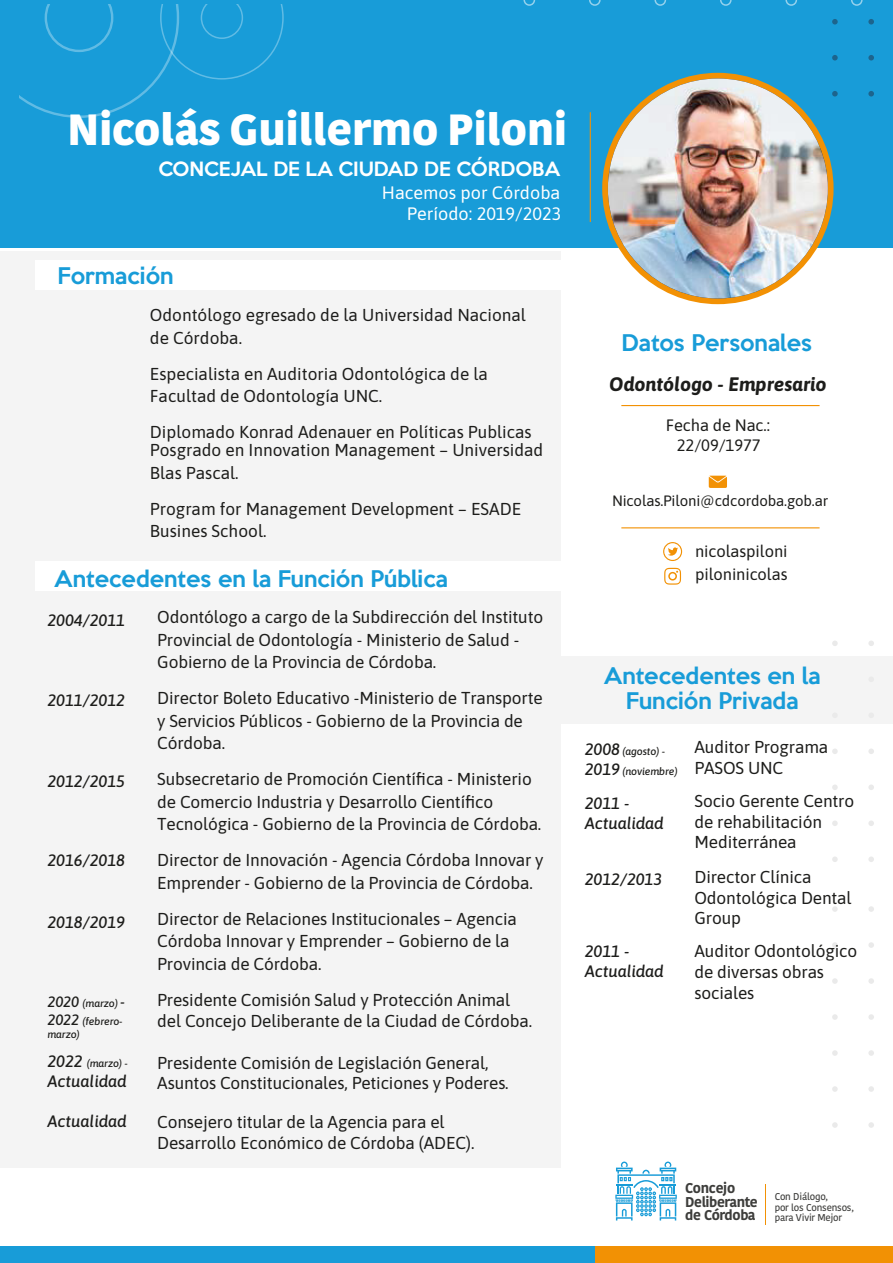
<style>
.page{position:relative;width:893px;height:1263px;background:#fff}
.page>*{position:absolute;margin:0;border:0;box-sizing:border-box;transform-origin:0 0}
.t1{font:900 43.5px "Kohinoor Latin";color:#fff}
.t2{font:500 21px/25.2px "Keep Calm";color:#189cd8;text-align:center}
.t3{font:italic 700 19.5px "Asap";color:#1d1d1b}
.t4{font:18px/21.6px "Asap";color:#fff;text-align:right}
.t5{font:500 18px "Keep Calm";color:#fff}
.t6{font:17.25px/22.5px "Asap";letter-spacing:-.01em;color:#1d1d1b}
.t7{font:italic 500 16.5px/19.8px "Asap";color:#1d1d1b}
.t8{font:16.5px/19.5px "Asap";letter-spacing:-.005em;color:#1d1d1b;text-align:center}
.t9{font:15px "Asap";letter-spacing:-.01em;color:#1d1d1b}
.t10{font:700 14.25px/13.5px "Kohinoor Latin";letter-spacing:-.02em;color:#3d3d3b}
.t11{font:italic 500 10.5px/19.8px "Asap";letter-spacing:-.01em;color:#1d1d1b}
.t12{font:600 9.9px/10.1px "Kohinoor Latin";letter-spacing:-.02em;color:#3d3d3b}
.s1{font-size:15px}
.s2{font-size:16.5px}
</style>
<div class="page">
<div style="left:0;top:251px;width:560px;height:916px;background:#f4f4f4"></div>
<div style="left:35px;top:260px;width:543px;height:30px;background:#fff"></div>
<div style="left:0;top:0;width:893px;height:247px;background:#189cd8"></div>
<div style="left:36px;top:561px;width:593px;height:29px;background:#fff"></div>
<div style="left:553px;top:657px;width:340px;height:67px;background:#f4f4f4"></div>
<div style="left:0;top:1246px;width:893px;height:17px;background:#189cd8"></div>
<div style="left:595px;top:1246px;width:298px;height:17px;background:#f29104"></div>
<svg style="left:832px;top:19px;width:6px;height:6px"></svg>
<svg style="left:868px;top:19px;width:6px;height:6px"></svg>
<svg style="left:832px;top:55px;width:6px;height:6px"></svg>
<svg style="left:868px;top:55px;width:6px;height:6px"></svg>
<svg style="left:832px;top:91px;width:6px;height:5px"></svg>
<svg style="left:868px;top:91px;width:6px;height:5px"></svg>
<svg style="left:832px;top:906px;width:6px;height:6px"></svg>
<svg style="left:868px;top:906px;width:6px;height:6px"></svg>
<svg style="left:832px;top:942px;width:6px;height:6px"></svg>
<svg style="left:868px;top:942px;width:6px;height:6px"></svg>
<svg style="left:832px;top:978px;width:6px;height:6px"></svg>
<svg style="left:868px;top:978px;width:6px;height:6px"></svg>
<svg style="left:832px;top:1014px;width:6px;height:6px"></svg>
<svg style="left:868px;top:1014px;width:6px;height:6px"></svg>
<svg style="left:832px;top:1050px;width:6px;height:6px"></svg>
<svg style="left:868px;top:1050px;width:6px;height:6px"></svg>
<svg style="left:832px;top:1086px;width:6px;height:6px"></svg>
<svg style="left:868px;top:1086px;width:6px;height:6px"></svg>
<svg style="left:832px;top:1122px;width:6px;height:6px"></svg>
<svg style="left:868px;top:1122px;width:6px;height:6px"></svg>
<svg style="left:832px;top:641px;width:6px;height:5px"></svg>
<svg style="left:868px;top:641px;width:6px;height:5px"></svg>
<svg style="left:832px;top:749px;width:6px;height:5px"></svg>
<svg style="left:868px;top:749px;width:6px;height:5px"></svg>
<svg style="left:832px;top:785px;width:6px;height:5px"></svg>
<svg style="left:868px;top:785px;width:6px;height:5px"></svg>
<svg style="left:832px;top:821px;width:6px;height:5px"></svg>
<svg style="left:868px;top:821px;width:6px;height:5px"></svg>
<svg style="left:832px;top:857px;width:6px;height:5px"></svg>
<svg style="left:868px;top:857px;width:6px;height:5px"></svg>
<svg style="left:20px;top:4px;width:264px;height:114px"></svg>
<hr style="left:765px;top:1185px;width:1px;height:40px;background:#f29104">
<svg style="left:615px;top:1161px;width:62px;height:59px"></svg>
<svg style="left:602px;top:73px;width:232px;height:231px;background:#e79211"></svg>
<hr style="left:590px;top:112px;width:1px;height:110px;background:#f29104">
<hr style="left:621px;top:405px;width:198px;height:1px;background:#f29104">
<hr style="left:621px;top:527px;width:198px;height:1px;background:#f29104">
<svg style="left:851px;top:0;width:12px;height:6px"></svg>
<svg style="left:785px;top:0;width:12px;height:6px"></svg>
<svg style="left:720px;top:0;width:12px;height:6px"></svg>
<svg style="left:654px;top:0;width:12px;height:6px"></svg>
<svg style="left:589px;top:0;width:12px;height:6px"></svg>
<svg style="left:523px;top:0;width:12px;height:6px"></svg>
<svg style="left:664px;top:568px;width:17px;height:17px"></svg>
<img style="left:608px;top:78px;width:220px;height:220px;border-radius:110px">
<svg style="left:663px;top:542px;width:19px;height:19px"></svg>
<svg style="left:709px;top:476px;width:18px;height:12px"></svg>
<h1 class="t1" style="left:67px;top:100px;width:502px">Nicolás Guillermo Piloni</h1>
<p class="t5" style="left:158px;top:153px;width:403px">CONCEJAL DE LA CIUDAD DE CÓRDOBA</p>
<p class="t4" style="left:382px;top:181px;width:181px">Hacemos por Córdoba<br>Período: 2019/2023</p>
<p class="t2" style="left:58px;top:261px;width:117px">Formación</p>
<p class="t6" style="left:150px;top:303px;width:378px">Odontólogo egresado de la Universidad Nacional de Córdoba.</p>
<p class="t6" style="left:150px;top:361px;width:340px">Especialista en Auditoria Odontológica de la<br>Facultad de Odontología UNC.</p>
<p class="t6" style="left:150px;top:422px;width:395px;line-height:18px">Diplomado Konrad Adenauer en Políticas Publicas<br>Posgrado en Innovation Management – Universidad</p>
<p class="t6" style="left:150px;top:454px;width:373px;line-height:36px">Blas Pascal.<br>Program for Management Development – ESADE</p>
<p class="t6" style="left:150px;top:519px;width:118px">Busines School.</p>
<p class="t2" style="left:54px;top:564px;width:395px">Antecedentes en la Función Pública</p>
<p class="t7" style="left:47px;top:609px;width:79px">2004/2011</p>
<p class="t7" style="left:47px;top:689px;width:79px">2011/2012</p>
<p class="t7" style="left:47px;top:770px;width:79px">2012/2015</p>
<p class="t7" style="left:47px;top:849px;width:79px">2016/2018</p>
<p class="t7" style="left:47px;top:911px;width:79px">2018/2019</p>
<p class="t11" style="left:47px;top:994px;width:79px;line-height:18px"><span class="s1">2020</span> (marzo) <span class="s1">-<br>2022</span> (febrero-</p>
<p class="t11" style="left:47px;top:1024px;width:34px">marzo)</p>
<p class="t11" style="left:47px;top:1053px;width:82px"><span class="s2">2022</span> (marzo) -</p>
<p class="t7" style="left:47px;top:1070px;width:80px">Actualidad</p>
<p class="t7" style="left:47px;top:1110px;width:80px">Actualidad</p>
<p class="t6" style="left:157px;top:605px;width:387px">Odontólogo a cargo de la Subdirección del Instituto<br>Provincial de Odontología - Ministerio de Salud -<br>Gobierno de la Provincia de Córdoba.</p>
<p class="t6" style="left:157px;top:686px;width:387px">Director Boleto Educativo -Ministerio de Transporte y Servicios Públicos - Gobierno de la Provincia de<br>Córdoba.</p>
<p class="t6" style="left:157px;top:767px;width:386px">Subsecretario de Promoción Científica - Ministerio de Comercio Industria y Desarrollo Científico<br>Tecnológica - Gobierno de la Provincia de Córdoba.</p>
<p class="t6" style="left:157px;top:848px;width:388px">Director de Innovación - Agencia Córdoba Innovar y<br>Emprender - Gobierno de la Provincia de Córdoba.</p>
<p class="t6" style="left:157px;top:907px;width:361px">Director de Relaciones Institucionales – Agencia<br>Córdoba Innovar y Emprender – Gobierno de la<br>Provincia de Córdoba.</p>
<p class="t6" style="left:157px;top:988px;width:376px;line-height:20.7px">Presidente Comisión Salud y Protección Animal del Concejo Deliberante de la Ciudad de Córdoba.</p>
<p class="t6" style="left:157px;top:1051px;width:353px;line-height:20.7px">Presidente Comisión de Legislación General,<br>Asuntos Constitucionales, Peticiones y Poderes.</p>
<p class="t6" style="left:157px;top:1111px;width:319px;line-height:20.7px">Consejero titular de la Agencia para el<br>Desarrollo Económico de Córdoba (ADEC).</p>
<p class="t2" style="left:621px;top:328px;width:192px">Datos Personales</p>
<p class="t3" style="left:609px;top:370px;width:219px">Odontólogo - Empresario</p>
<p class="t8" style="left:666px;top:414px;width:106px">Fecha de Nac.:<br>22/09/1977</p>
<p class="t9" style="left:612px;top:490px;width:218px">Nicolas.Piloni@cdcordoba.gob.ar</p>
<p class="t8" style="left:695px;top:539px;width:94px;line-height:22.8px;text-align:left">nicolaspiloni piloninicolas</p>
<p class="t2" style="left:604px;top:661px;width:218px">Antecedentes en la<br>Función Privada</p>
<p class="t11" style="left:585px;top:741px;width:94px"><span class="s2">2008</span> (agosto) -<br><span class="s2">2019</span> (noviembre)</p>
<p class="t6" style="left:694px;top:736px;width:135px;line-height:20.7px">Auditor Programa<br>PASOS UNC</p>
<p class="t7" style="left:585px;top:792px;width:80px">2011 -<br>Actualidad</p>
<p class="t6" style="left:694px;top:789px;width:161px;line-height:20.7px">Socio Gerente Centro de rehabilitación<br>Mediterránea</p>
<p class="t7" style="left:585px;top:868px;width:79px">2012/2013</p>
<p class="t6" style="left:694px;top:865px;width:159px;line-height:20.7px">Director Clínica<br>Odontológica Dental<br>Group</p>
<p class="t7" style="left:585px;top:940px;width:80px">2011 -<br>Actualidad</p>
<p class="t6" style="left:694px;top:940px;width:164px;line-height:20.7px">Auditor Odontológico de diversas obras sociales</p>
<p class="t10" style="left:685px;top:1182px;width:74px">Concejo<br>Deliberante de Córdoba</p>
<p class="t12" style="left:775px;top:1192px;width:81px">Con Diálogo,<br>por los Consensos, para Vivir Mejor</p>
</div>
